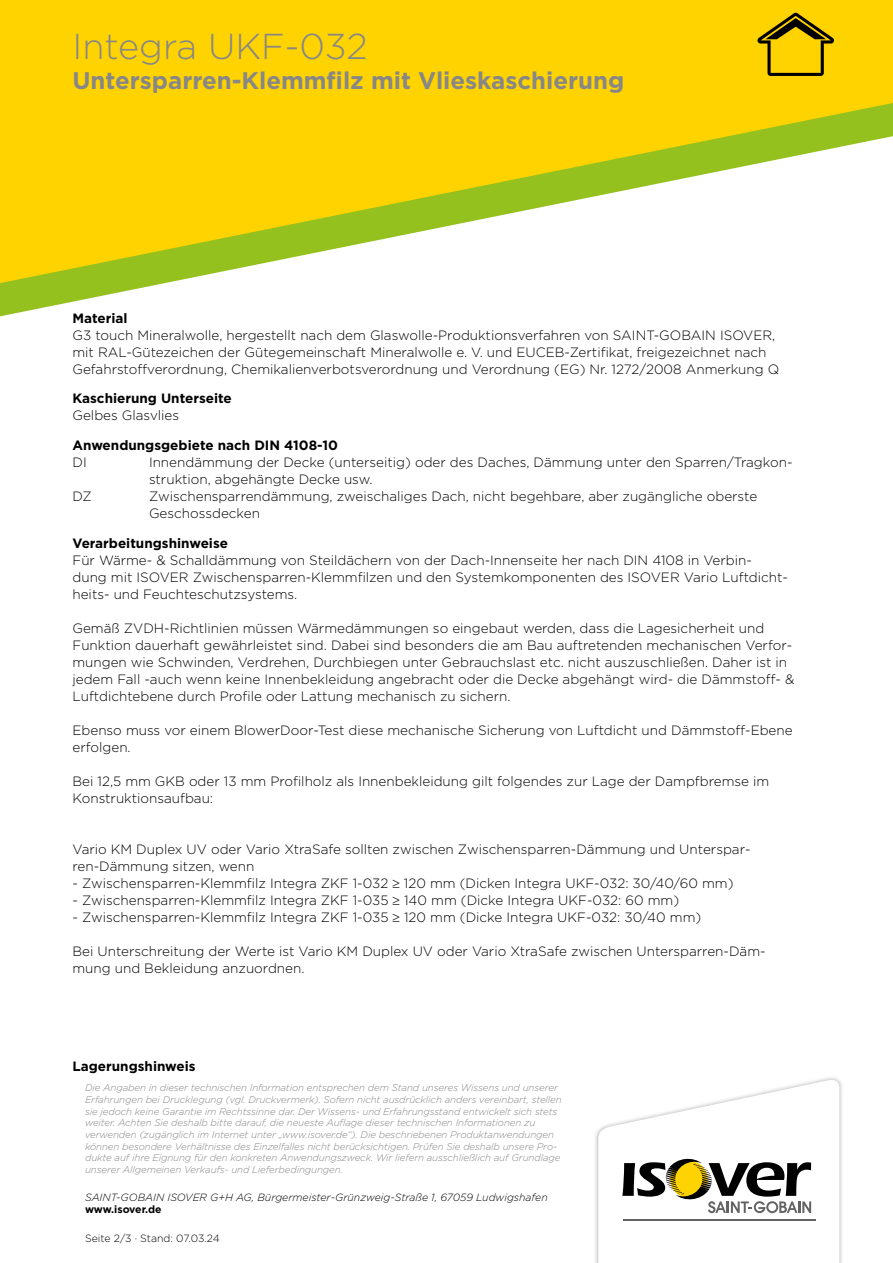
<style>
.page{position:relative;width:893px;height:1263px;background:#fff}
.page>*{position:absolute;margin:0;border:0;box-sizing:border-box;transform-origin:0 0}
.t1{font:300 36px "Gotham";color:#878787}
.t2{font:700 24px "Gotham";color:#878787}
.t3{font:300 13.5px/17px "Gotham";color:#000}
.t4{font:700 13.5px "Gotham";color:#000}
.t5{font:italic 300 10.5px "Gotham";color:#000}
.t6{font:300 10.5px "Gotham";color:#000}
.t7{font:700 10.5px "Gotham";letter-spacing:-.005em;color:#000}
.t8{font:italic 300 9.75px/11.7px "Gotham";letter-spacing:-.01em;color:#878787}
</style>
<div class="page">
<div style="left:594px;top:1075px;width:250px;height:188px;background:#000;opacity:.3"></div>
<svg style="left:598px;top:1078px;width:241px;height:185px"></svg>
<svg style="left:0;top:283px;width:165px;height:33px"></svg>
<svg style="left:0;top:0;width:893px;height:283px;fill:#ffd300"></svg>
<svg style="left:757px;top:13px;width:77px;height:63px;background:#c4a200"></svg>
<h1 class="t1" style="left:72px;top:23px;width:297px">Integra UKF-032</h1>
<h2 class="t2" style="left:72px;top:64px;width:553px">Untersparren-Klemmfilz mit Vlieskaschierung</h2>
<p class="t4" style="left:72px;top:309px;width:57px">Material</p>
<p class="t3" style="left:72px;top:326px;width:708px">G3 touch Mineralwolle, hergestellt nach dem Glaswolle-Produktionsverfahren von SAINT-GOBAIN ISOVER, mit RAL-Gütezeichen der Gütegemeinschaft Mineralwolle e. V. und EUCEB-Zertifikat, freigezeichnet nach<br>Gefahrstoffverordnung, Chemikalienverbotsverordnung und Verordnung (EG) Nr. 1272/2008 Anmerkung Q</p>
<p class="t4" style="left:72px;top:390px;width:161px">Kaschierung Unterseite</p>
<p class="t3" style="left:72px;top:407px;width:108px">Gelbes Glasvlies</p>
<p class="t4" style="left:72px;top:436px;width:267px">Anwendungsgebiete nach DIN 4108-10</p>
<p class="t3" style="left:72px;top:453px;width:16px">DI</p>
<p class="t3" style="left:149px;top:453px;width:645px">Innendämmung der Decke (unterseitig) oder des Daches, Dämmung unter den Sparren/Tragkon&shy;struktion, abgehängte Decke usw.</p>
<p class="t3" style="left:72px;top:487px;width:21px">DZ</p>
<p class="t3" style="left:149px;top:487px;width:610px">Zwischensparrendämmung, zweischaliges Dach, nicht begehbare, aber zugängliche oberste<br>Geschossdecken</p>
<p class="t4" style="left:72px;top:534px;width:157px">Verarbeitungshinweise</p>
<p class="t3" style="left:72px;top:551px;width:717px">Für Wärme- &amp; Schalldämmung von Steildächern von der Dach-Innenseite her nach DIN 4108 in Verbin&shy;dung mit ISOVER Zwischensparren-Klemmfilzen und den Systemkomponenten des ISOVER Vario Luftdicht&shy;heits- und Feuchteschutzsystems.</p>
<p class="t3" style="left:72px;top:619px;width:723px">Gemäß ZVDH-Richtlinien müssen Wärmedämmungen so eingebaut werden, dass die Lagesicherheit und Funktion dauerhaft gewährleistet sind. Dabei sind besonders die am Bau auftretenden mechanischen Verfor&shy;mungen wie Schwinden, Verdrehen, Durchbiegen unter Gebrauchslast etc. nicht auszuschließen. Daher ist in jedem Fall -auch wenn keine Innenbekleidung angebracht oder die Decke abgehängt wird- die Dämmstoff- &amp; Luftdichtebene durch Profile oder Lattung mechanisch zu sichern.</p>
<p class="t3" style="left:72px;top:721px;width:722px">Ebenso muss vor einem BlowerDoor-Test diese mechanische Sicherung von Luftdicht und Dämmstoff-Ebene erfolgen.</p>
<p class="t3" style="left:72px;top:772px;width:698px">Bei 12,5 mm GKB oder 13 mm Profilholz als Innenbekleidung gilt folgendes zur Lage der Dampfbremse im<br>Konstruktionsaufbau:</p>
<p class="t3" style="left:72px;top:840px;width:680px">Vario KM Duplex UV oder Vario XtraSafe sollten zwischen Zwischensparren-Dämmung und Unterspar&shy;ren-Dämmung sitzen, wenn</p>
<p class="t3" style="left:72px;top:874px;width:662px">- Zwischensparren-Klemmfilz Integra ZKF 1-032 ≥ 120 mm (Dicken Integra UKF-032: 30/40/60 mm)</p>
<p class="t3" style="left:72px;top:891px;width:608px">- Zwischensparren-Klemmfilz Integra ZKF 1-035 ≥ 140 mm (Dicke Integra UKF-032: 60 mm)</p>
<p class="t3" style="left:72px;top:908px;width:630px">- Zwischensparren-Klemmfilz Integra ZKF 1-035 ≥ 120 mm (Dicke Integra UKF-032: 30/40 mm)</p>
<p class="t3" style="left:72px;top:942px;width:695px">Bei Unterschreitung der Werte ist Vario KM Duplex UV oder Vario XtraSafe zwischen Untersparren-Däm&shy;mung und Bekleidung anzuordnen.</p>
<p class="t4" style="left:72px;top:1057px;width:125px">Lagerungshinweis</p>
<p class="t8" style="left:85px;top:1081px;width:478px">Die Angaben in dieser technischen Information entsprechen dem Stand unseres Wissens und unserer Erfahrungen bei Drucklegung (vgl. Druckvermerk). Sofern nicht ausdrücklich anders vereinbart, stellen sie jedoch keine Garantie im Rechtssinne dar. Der Wissens- und Erfahrungsstand entwickelt sich stets weiter. Achten Sie deshalb bitte darauf, die neueste Auflage dieser technischen Informationen zu verwenden (zugänglich im Internet unter „www.isover.de“). Die beschriebenen Produktanwendungen können besondere Verhältnisse des Einzelfalles nicht berücksichtigen. Prüfen Sie deshalb unsere Pro&shy;dukte auf ihre Eignung für den konkreten Anwendungszweck. Wir liefern ausschließlich auf Grundlage unserer Allgemeinen Verkaufs- und Lieferbedingungen.</p>
<p class="t5" style="left:85px;top:1190px;width:464px">SAINT-GOBAIN ISOVER G+H AG, Bürgermeister-Grünzweig-Straße 1, 67059 Ludwigshafen</p>
<p class="t6" style="left:85px;top:1231px;width:136px">Seite 2/3 · Stand: 07.03.24</p>
<p class="t7" style="left:85px;top:1202px;width:78px">www.isover.de</p>
</div>
